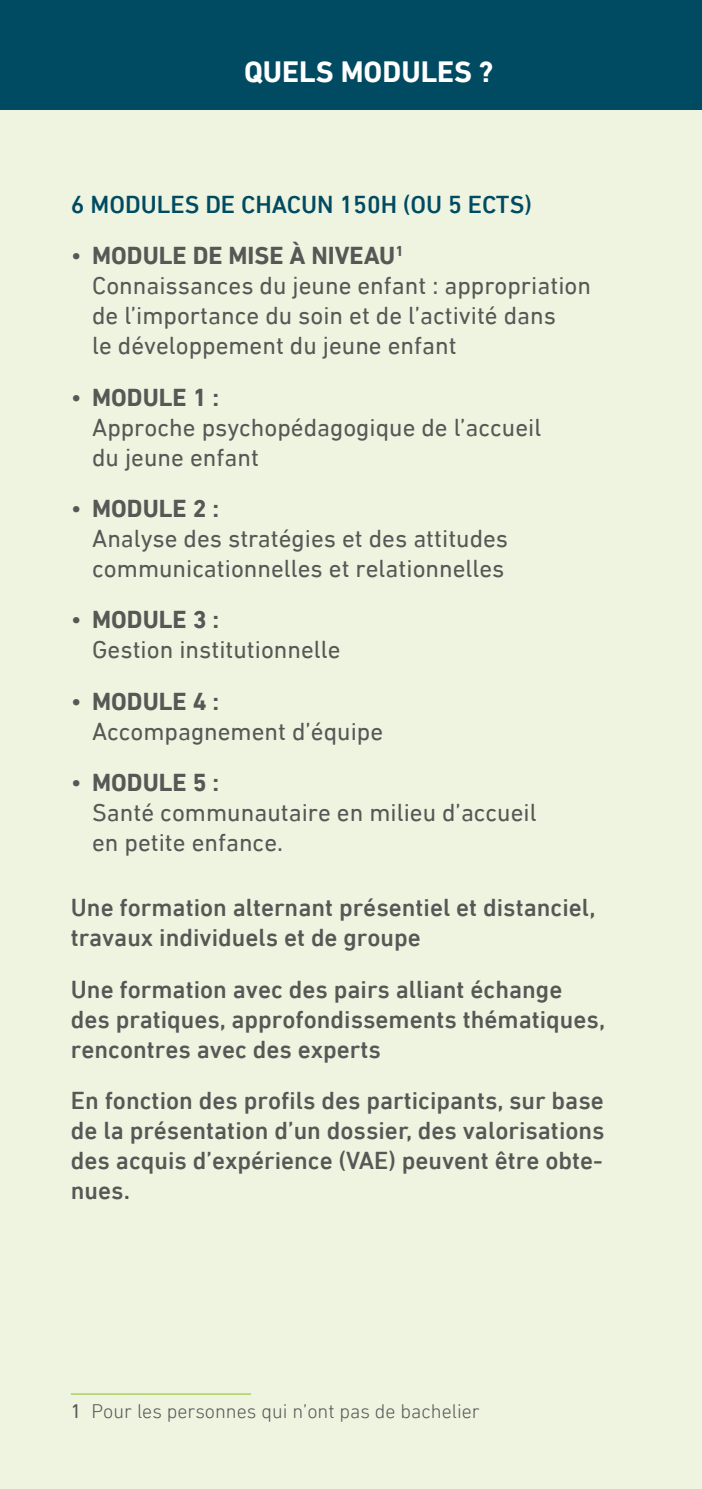
<style>
.page{position:relative;width:702px;height:1489px;background:#fff}
.page>*{position:absolute;margin:0;border:0;box-sizing:border-box;transform-origin:0 0}
.Titre_H1{font:700 30px "DIN Next LT Pro";color:#fff}
.Texte_puce{font:25px/30px "DIN Next LT Pro";color:#575756}
.Texte_courant{font:500 25px/30px "DIN Next LT Pro";color:#575756}
.Titre_H2{font:500 25px "DIN Next LT Pro";color:#004b62}
.t1{font:300 20px "DIN Next LT Pro";color:#575756}
.s1{font-weight:700}
.s2{font-weight:400}
</style>
<div class="page">
<div style="left:0;top:86px;width:702px;height:1402px;background:#eef4e0"></div>
<div style="left:0;top:0;width:702px;height:110px;background:#004b62"></div>
<hr style="left:71px;top:1393px;width:180px;height:1px;background:#a0c74a">
<p class="Titre_H1" style="left:244px;top:54px;width:251px">QUELS MODULES ?</p>
<h2 class="Titre_H2" style="left:71px;top:190px;width:462px">6 MODULES DE CHACUN 150H (OU 5 ECTS)</h2>
<p class="Texte_puce" style="left:92px;top:240px;width:500px;text-indent:-21px">• <span class="s1">MODULE DE MISE À NIVEAU</span><sup>1<br></sup>Connaissances du jeune enfant : appropriation de l’importance du soin et de l’activité dans<br>le développement du jeune enfant</p>
<p class="Texte_puce" style="left:92px;top:382px;width:450px;text-indent:-21px">• <span class="s1">MODULE 1 :<br></span>Approche psychopédagogique de l’accueil du jeune enfant</p>
<p class="Texte_puce" style="left:92px;top:493px;width:417px;text-indent:-21px">• <span class="s1">MODULE 2 :<br></span>Analyse des stratégies et des attitudes communicationnelles et relationnelles</p>
<p class="Texte_puce" style="left:92px;top:604px;width:250px;text-indent:-21px">• <span class="s1">MODULE 3 :<br></span>Gestion institutionnelle</p>
<p class="Texte_puce" style="left:92px;top:685px;width:292px;text-indent:-21px">• <span class="s1">MODULE 4 :<br></span>Accompagnement d’équipe</p>
<p class="Texte_puce" style="left:92px;top:767px;width:446px;text-indent:-21px">• <span class="s1">MODULE 5 :<br></span>Santé communautaire en milieu d’accueil en petite enfance.</p>
<p class="Texte_courant" style="left:71px;top:892px;width:526px">Une formation alternant présentiel et distanciel, travaux individuels et de groupe</p>
<p class="Texte_courant" style="left:71px;top:974px;width:535px">Une formation avec des pairs alliant échange des pratiques, approfondissements thématiques, rencontres avec des experts</p>
<p class="Texte_courant" style="left:71px;top:1085px;width:535px;text-align:justify">En fonction des profils des participants, sur base de la présentation d’un dossier, des valorisations des acquis d’expérience (VAE) peuvent être obte&shy;nues.</p>
<p class="t1" style="left:71px;top:1399px;width:410px"><span class="s2">1</span> Pour les personnes qui n’ont pas de bachelier</p>
</div>
